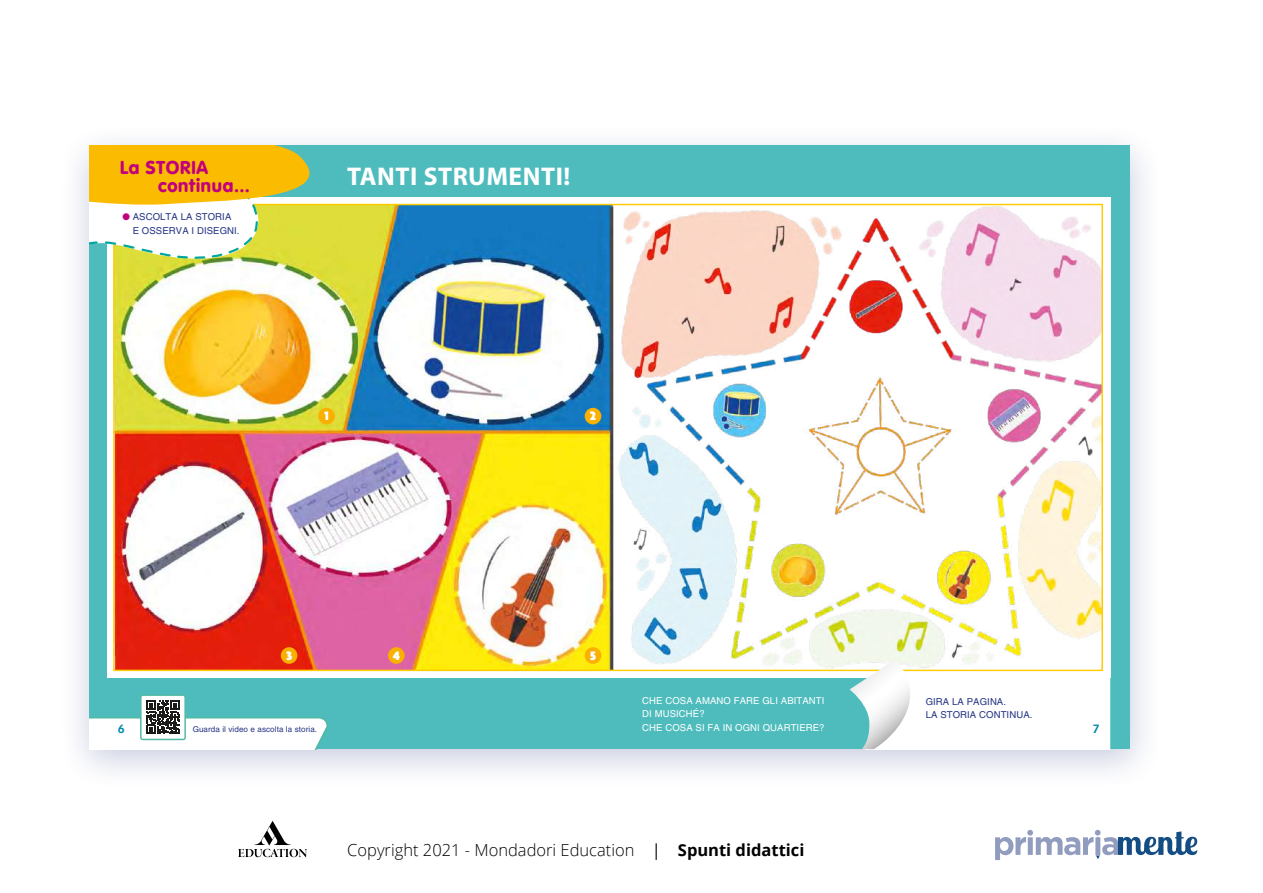
<style>
.page{position:relative;width:1263px;height:893px;background:#fff}
.page>*{position:absolute;margin:0;border:0;box-sizing:border-box;transform-origin:0 0}
.t1{font:700 25.65px "Myriad Pro";letter-spacing:.02em;color:#fff}
.t2{font:900 18.3px/17.5px "VAG Rounded Std";letter-spacing:.04em;color:#c2007e}
.t3{font:300 16.5px "Open Sans";color:#000}
.t4{font:900 13.2px "Agenda";color:#fff}
.t5{font:700 11.7px "Vectora LT Std";color:#0089ab}
.t6{font:9.6px/13.2px "Helvetica LT Std";letter-spacing:.01em;color:#fff}
.t7{font:9.6px/13.2px "Helvetica LT Std";letter-spacing:.01em;color:#253483}
.t8{font:8.1px "Helvetica LT Std";letter-spacing:.01em;color:#253483}
.s1{color:#c2007e}
.s2{font-weight:400}
.s3{font-weight:700}
</style>
<div class="page">
<svg style="left:995px;top:830px;width:202px;height:30px"></svg>
<svg style="left:238px;top:821px;width:69px;height:36px"></svg>
<div style="left:58px;top:123px;width:1105px;height:668px;background:#273583;opacity:.25"></div>
<div style="left:89px;top:146px;width:525px;height:603px;background:#4ebcbd"></div>
<div style="left:610px;top:146px;width:520px;height:603px;background:#4ebcbd"></div>
<svg style="left:107px;top:197px;width:1003px;height:480px;fill:#fff"></svg>
<img style="left:115px;top:206px;width:986px;height:463px">
<svg style="left:824px;top:659px;width:286px;height:90px"></svg>
<svg style="left:89px;top:146px;width:258px;height:122px"></svg>
<div style="left:318px;top:408px;width:17px;height:16px;background:#f9b000;border-radius:50%"></div>
<div style="left:585px;top:408px;width:16px;height:16px;background:#f9b000;border-radius:50%"></div>
<div style="left:585px;top:647px;width:16px;height:17px;background:#f9b000;border-radius:50%"></div>
<div style="left:388px;top:647px;width:17px;height:17px;background:#f9b000;border-radius:50%"></div>
<div style="left:281px;top:647px;width:16px;height:17px;background:#f9b000;border-radius:50%"></div>
<div style="left:141px;top:695px;width:44px;height:44px;background:#fff;border-radius:2px"></div>
<svg style="left:89px;top:700px;width:239px;height:49px"></svg>
<div style="left:140px;top:694px;width:46px;height:46px;border:1px solid #50b9a2;border-radius:2px"></div>
<h2 class="t2" style="left:158px;top:160px;width:93px;text-indent:-38px">La STORIA continua...</h2>
<p class="t7" style="left:133px;top:210px;width:108px;text-indent:-10px"><span class="s1">●</span> ASCOLTA LA STORIA<br>E OSSERVA I DISEGNI.</p>
<h1 class="t1" style="left:347px;top:160px;width:225px">TANTI STRUMENTI!</h1>
<h3 class="t4" style="left:324px;top:409px;width:6px">1</h3>
<h3 class="t4" style="left:590px;top:409px;width:8px">2</h3>
<h3 class="t4" style="left:286px;top:648px;width:8px">3</h3>
<h3 class="t4" style="left:393px;top:648px;width:9px">4</h3>
<h3 class="t4" style="left:590px;top:648px;width:8px">5</h3>
<p class="t6" style="left:642px;top:694px;width:184px">CHE COSA AMANO FARE GLI ABITANTI<br>DI MUSICHÉ?<br>CHE COSA SI FA IN OGNI QUARTIERE?</p>
<p class="t7" style="left:926px;top:694px;width:108px">GIRA LA PAGINA.<br>LA STORIA CONTINUA.</p>
<p class="t5" style="left:118px;top:722px;width:8px">6</p>
<p class="t8" style="left:193px;top:725px;width:126px">Guarda il video e ascolta la storia.</p>
<p class="t5" style="left:1093px;top:722px;width:8px">7</p>
<h3 class="t3" style="left:347px;top:838px;width:459px">Copyright 2021 - Mondadori Education <span class="s2">|</span> <span class="s3">Spunti didattici</span></h3>
</div>
